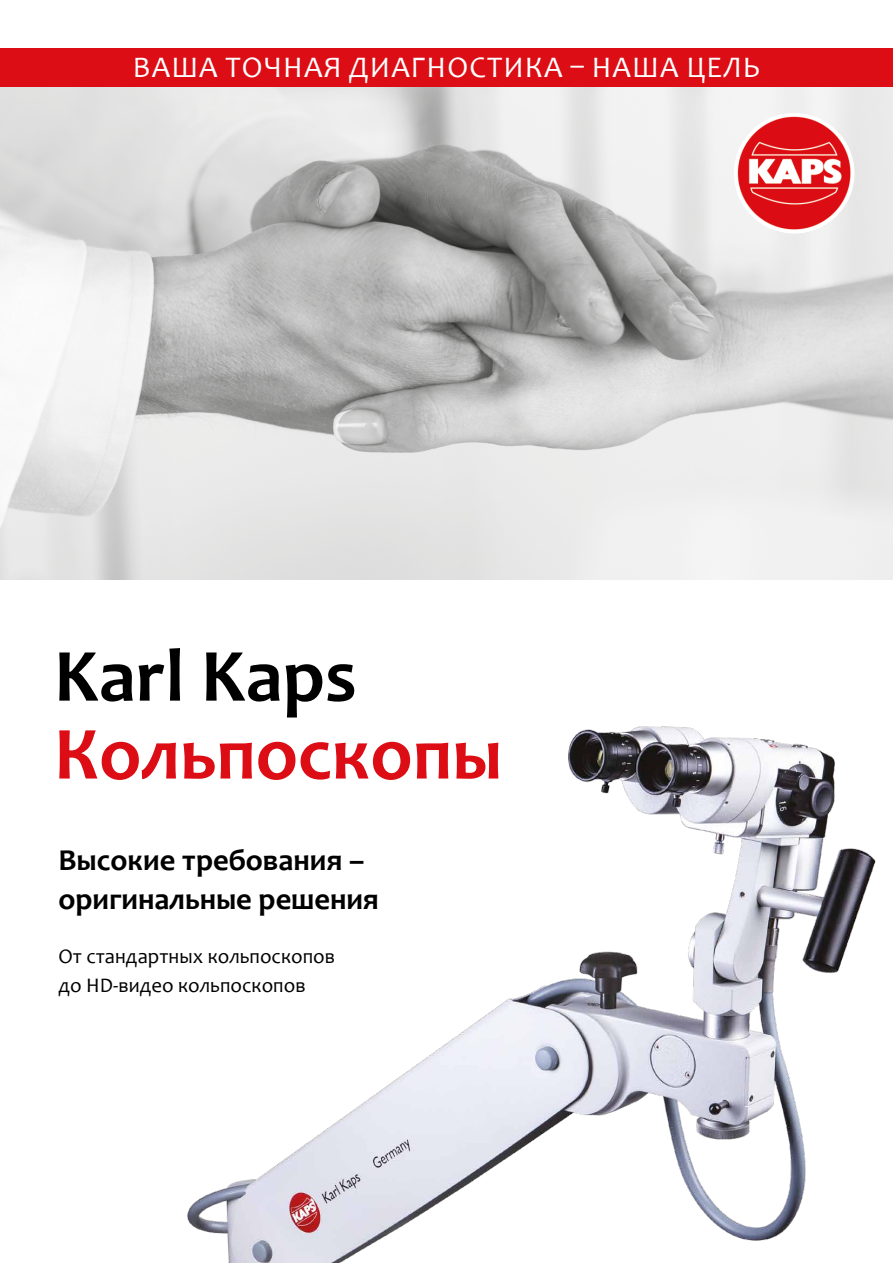
<style>
.page{position:relative;width:893px;height:1263px;background:#fff}
.page>*{position:absolute;margin:0;border:0;box-sizing:border-box;transform-origin:0 0}
.t1{font:700 75.75px "Candara";color:#dc0d15}
.t2{font:700 75.75px "Candara";color:#000}
.t3{font:700 30.6px/39.3px "Candara";color:#000}
.t4{font:30px "Candara";letter-spacing:.04em;color:#fff}
.t5{font:20.85px/29.1px "Candara";color:#000}
</style>
<div class="page">
<img style="left:0;top:86px;width:893px;height:493px">
<img style="left:734px;top:113px;width:120px;height:121px;border-radius:60px">
<img style="left:187px;top:726px;width:689px;height:537px">
<div style="left:0;top:48px;width:893px;height:38px;background:#dc0d15"></div>
<h3 class="t4" style="left:133px;top:49px;width:629px">Ваша точная диагностика – наша цель</h3>
<h1 class="t2" style="left:54px;top:628px;width:304px">Karl Kaps</h1>
<h1 class="t1" style="left:54px;top:706px;width:450px">Кольпоскопы</h1>
<h2 class="t3" style="left:58px;top:840px;width:322px">Высокие требования – оригинальные решения</h2>
<p class="t5" style="left:58px;top:941px;width:278px">От стандартных кольпоскопов до HD-видео кольпоскопов</p>
</div>
